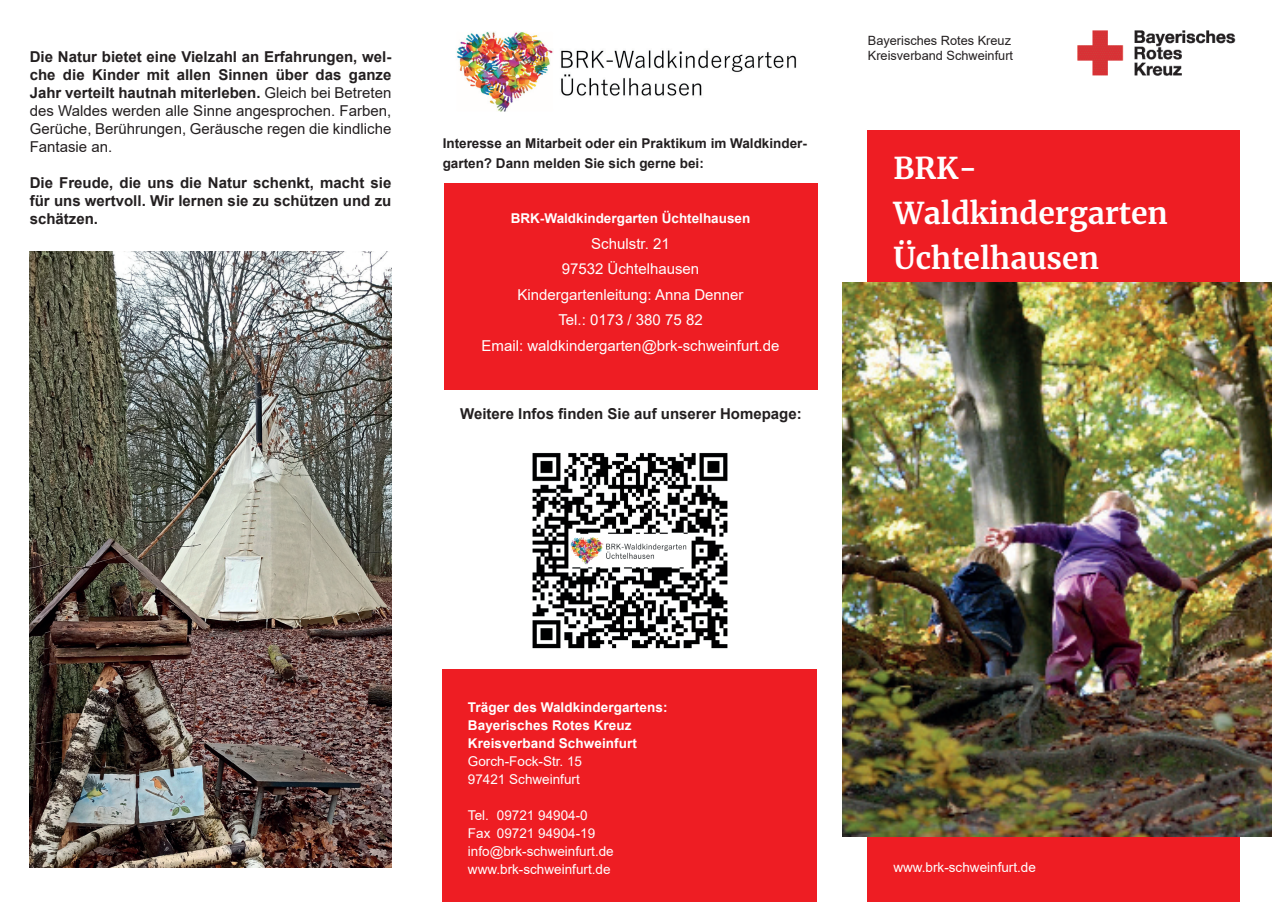
<style>
.page{position:relative;width:1272px;height:902px;background:#fff}
.page>*{position:absolute;margin:0;border:0;box-sizing:border-box;transform-origin:0 0}
.t1{font:700 30px/45px "Merriweather";color:#fff}
.t2{font:15px/18px "Arial";color:#231f20;text-align:justify}
.t3{font:700 15px/18px "Arial";color:#231f20;text-align:justify}
.t4{font:15px/25.5px "Arial";color:#fff;text-align:center}
.t5{font:13.5px/18px "Arial";color:#fff}
.t6{font:700 13.5px/18px "Arial";letter-spacing:.005em;color:#fff}
.t7{font:700 13.5px/19.5px "Arial";color:#231f20}
.t8{font:12.75px/15px "Arial";color:#231f20}
.s1{font-weight:700}
</style>
<div class="page">
<div style="left:867px;top:131px;width:372px;height:770px;background:#ee1d23"></div>
<img style="left:842px;top:283px;width:429px;height:553px">
<div style="left:442px;top:669px;width:374px;height:232px;background:#ee1d23"></div>
<img style="left:1077px;top:30px;width:159px;height:46px">
<img style="left:532px;top:453px;width:196px;height:196px">
<div style="left:444px;top:183px;width:373px;height:206px;background:#ee1d23"></div>
<img style="left:456px;top:32px;width:341px;height:79px">
<img style="left:30px;top:252px;width:361px;height:615px">
<p class="t2" style="left:30px;top:48px;width:363px"><span class="s1">Die Natur bietet eine Vielzahl an Erfahrungen, wel&shy;che die Kinder mit allen Sinnen über das ganze Jahr verteilt hautnah miterleben.</span> Gleich bei Betreten des Waldes werden alle Sinne angesprochen. Farben, Gerüche, Berührungen, Geräusche regen die kindliche Fantasie an.</p>
<p class="t3" style="left:30px;top:174px;width:363px">Die Freude, die uns die Natur schenkt, macht sie für uns wertvoll. Wir lernen sie zu schützen und zu schätzen.</p>
<p class="t7" style="left:442px;top:134px;width:366px">Interesse an Mitarbeit oder ein Praktikum im Waldkinder&shy;garten? Dann melden Sie sich gerne bei:</p>
<p class="t6" style="left:510px;top:210px;width:241px">BRK-Waldkindergarten Üchtelhausen</p>
<p class="t4" style="left:481px;top:231px;width:299px">Schulstr. 21<br>97532 Üchtelhausen<br>Kindergartenleitung: Anna Denner<br>Tel.: 0173 / 380 75 82<br>Email: waldkindergarten@brk-schweinfurt.de</p>
<p class="t3" style="left:460px;top:404px;width:343px">Weitere Infos finden Sie auf unserer Homepage:</p>
<p class="t8" style="left:867px;top:33px;width:147px">Bayerisches Rotes Kreuz<br>Kreisverband Schweinfurt</p>
<h1 class="t1" style="left:893px;top:144px;width:276px">BRK-<br>Waldkindergarten<br>Üchtelhausen</h1>
<p class="t6" style="left:468px;top:698px;width:201px">Träger des Waldkindergartens:<br>Bayerisches Rotes Kreuz<br>Kreisverband Schweinfurt</p>
<p class="t5" style="left:468px;top:751px;width:116px">Gorch-Fock-Str. 15<br>97421 Schweinfurt</p>
<p class="t5" style="left:468px;top:805px;width:147px">Tel. 09721 94904-0<br>Fax 09721 94904-19 info@brk-schweinfurt.de www.brk-schweinfurt.de</p>
<p class="t5" style="left:893px;top:858px;width:144px">www.brk-schweinfurt.de</p>
</div>
